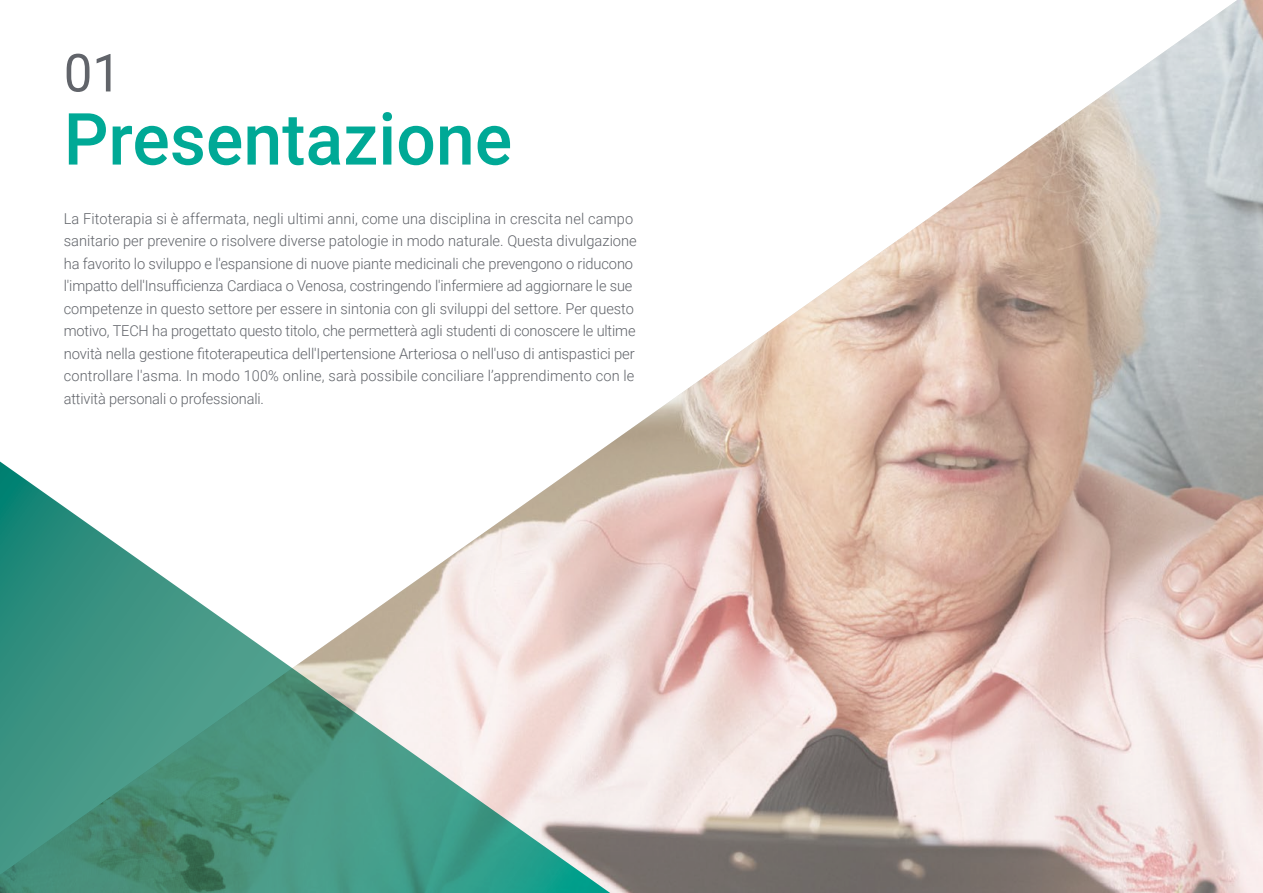
<style>
.page{position:relative;width:1263px;height:893px;background:#fff}
.page>*{position:absolute;margin:0;border:0;box-sizing:border-box;transform-origin:0 0}
.t1{font:500 72px "Roboto";color:#00a996}
.t2{font:52.5px "Roboto";color:#61646a}
.t3{font:300 15px/22.5px "Roboto";letter-spacing:-.01em;color:#61646a}
</style>
<div class="page">
<img style="left:607px;top:0;width:656px;height:893px">
<svg style="left:0;top:446px;width:640px;height:447px"></svg>
<h2 class="t2" style="left:64px;top:36px;width:59px">01</h2>
<h1 class="t1" style="left:64px;top:89px;width:450px">Presentazione</h1>
<p class="t3" style="left:64px;top:207px;width:575px">La Fitoterapia si è affermata, negli ultimi anni, come una disciplina in crescita nel campo sanitario per prevenire o risolvere diverse patologie in modo naturale. Questa divulgazione ha favorito lo sviluppo e l'espansione di nuove piante medicinali che prevengono o riducono l'impatto dell'Insufficienza Cardiaca o Venosa, costringendo l'infermiere ad aggiornare le sue competenze in questo settore per essere in sintonia con gli sviluppi del settore. Per questo motivo, TECH ha progettato questo titolo, che permetterà agli studenti di conoscere le ultime novità nella gestione fitoterapeutica dell'Ipertensione Arteriosa o nell'uso di antispastici per controllare l'asma. In modo 100% online, sarà possibile conciliare l’apprendimento con le attività personali o professionali.</p>
</div>
